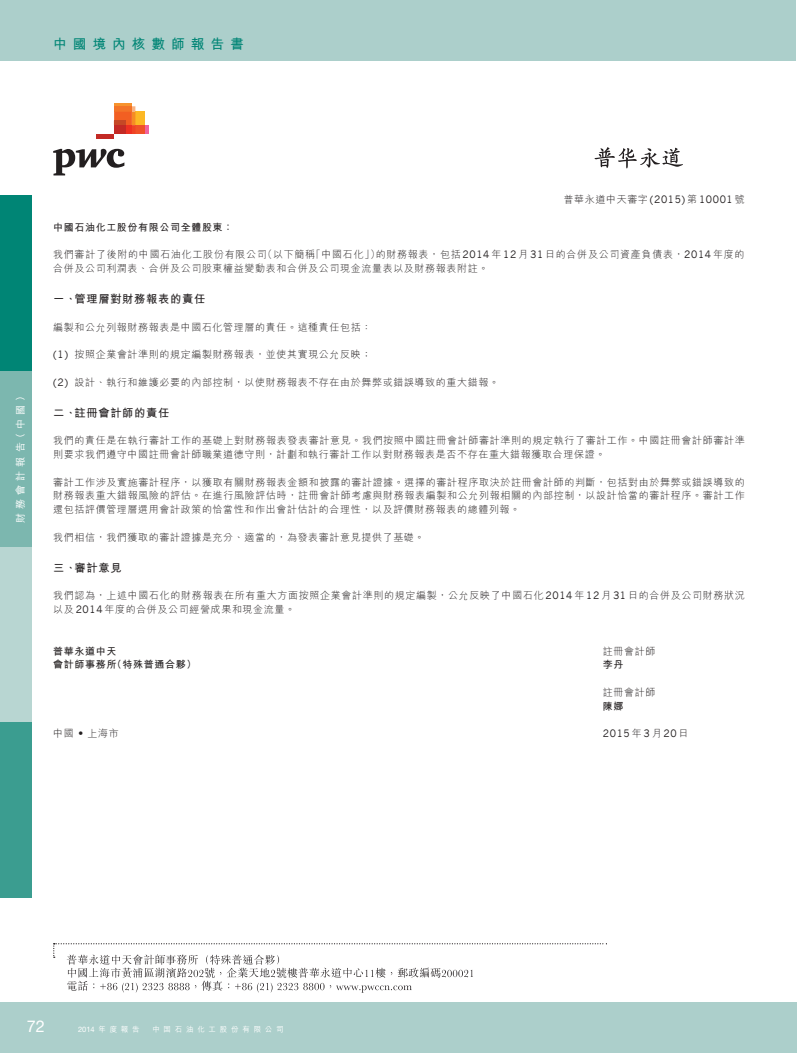
<style>
.page{position:relative;width:798px;height:1053px;background:#fff}
.page>*{position:absolute;margin:0;border:0;box-sizing:border-box;transform-origin:0 0}
.t1{font:16.25px "Helvetica Neue LT Std";color:#fff}
.t2{font:700 13.75px "M Hei HK";letter-spacing:.43em;color:#008575}
._3__標題{font:700 11.25px "M Hei HK";letter-spacing:.06em;color:#231f20}
._1__內文{font:300 10px/13.8px "M Hei HK";letter-spacing:.06em;color:#231f20}
._1__內文-2{font:700 10px "M Hei HK";letter-spacing:.06em;color:#231f20}
._1__內文-3{font:10px "News Gothic";letter-spacing:.06em;color:#231f20}
.t3{font:500 10px "M Hei HK";letter-spacing:.415em;color:#fff}
.t4{font:500 7.5px "M Hei HK";letter-spacing:.5em;color:#fff}
.t5{font:7.5px "Helvetica Neue LT Std";color:#fff}
.s1{font-family:"M Hei HK";font-weight:300}
.s2{font-family:"News Gothic";font-weight:400}
.s3{font-family:"M Hei HK";font-weight:500}
.s4{font-family:"M Hei HKS"}
</style>
<div class="page">
<div style="left:0;top:1002px;width:796px;height:50px;background:#accfcb"></div>
<div style="left:0;top:0;width:795px;height:61px;background:#accfcb"></div>
<div style="left:0;top:722px;width:32px;height:175px;background:#3b9d90"></div>
<div style="left:0;top:546px;width:32px;height:176px;background:#b8d6d2"></div>
<div style="left:0;top:371px;width:32px;height:175px;background:#7cb7af"></div>
<div style="left:0;top:195px;width:32px;height:176px;background:#008575"></div>
<svg style="left:594px;top:147px;width:88px;height:21px"></svg>
<svg style="left:53px;top:149px;width:71px;height:26px"></svg>
<div style="left:144px;top:125px;width:5px;height:9px;background:#f0639e"></div>
<hr style="left:114px;top:103px;width:18px;height:3px;background:#f7932e">
<div style="left:135px;top:112px;width:9px;height:13px;background:#fcb825"></div>
<div style="left:135px;top:125px;width:9px;height:9px;background:#f05128"></div>
<svg style="left:114px;top:106px;width:21px;height:28px"></svg>
<div style="left:125px;top:125px;width:7px;height:9px;background:#ee3022"></div>
<hr style="left:114px;top:121px;width:11px;height:4px;background:#c54826">
<div style="left:114px;top:125px;width:11px;height:9px;background:#c32a25"></div>
<hr style="left:96px;top:134px;width:18px;height:4px;background:#c32a25">
<svg style="left:53px;top:943px;width:554px;height:49px"></svg>
<h2 class="t2" style="left:53px;top:34px;width:192px">中國境內核數師報告書</h2>
<p class="t3" style="left:13px;top:523px;width:134px;rotate:-90deg">財務會計報告（中國）</p>
<p class="_1__內文-3" style="left:563px;top:193px;width:182px"><span class="s1">普華永道中天審字</span> (2015) <span class="s1">第</span> 10001 <span class="s1">號</span></p>
<p class="_1__內文-2" style="left:53px;top:219px;width:181px">中國石油化工股份有限公司全體股東：</p>
<p class="_1__內文" style="left:53px;top:247px;width:692px">我們審計了後附的中國石油化工股份有限公司（以下簡稱「中國石化」）的財務報表，包括 <span class="s2">2014</span> 年 <span class="s2">12</span> 月 <span class="s2">31</span> 日的合併及公司資產負債表，<span class="s2">2014</span> 年度的合併及公司利潤表、合併及公司股東權益變動表和合併及公司現金流量表以及財務報表附註。</p>
<p class="_3__標題" style="left:53px;top:291px;width:153px">一、管理層對財務報表的責任</p>
<p class="_1__內文" style="left:53px;top:320px;width:319px">編製和公允列報財務報表是中國石化管理層的責任。這種責任包括：</p>
<p class="_1__內文" style="left:53px;top:347px;width:320px"><span class="s2">(1)</span> 按照企業會計準則的規定編製財務報表，並使其實現公允反映；</p>
<p class="_1__內文" style="left:53px;top:375px;width:447px"><span class="s2">(2)</span> 設計、執行和維護必要的內部控制，以使財務報表不存在由於舞弊或錯誤導致的重大錯報。</p>
<p class="_3__標題" style="left:53px;top:404px;width:118px">二、註冊會計師的責任</p>
<p class="_1__內文" style="left:53px;top:433px;width:692px">我們的責任是在執行審計工作的基礎上對財務報表發表審計意見。我們按照中國註冊會計師審計準則的規定執行了審計工作。中國註冊會計師審計準則要求我們遵守中國註冊會計師職業道德守則，計劃和執行審計工作以對財務報表是否不存在重大錯報獲取合理保證。</p>
<p class="_1__內文" style="left:53px;top:475px;width:692px;text-align:justify">審計工作涉及實施審計程序，以獲取有關財務報表金額和披露的審計證據。選擇的審計程序取決於註冊會計師的判斷，包括對由於舞弊或錯誤導致的財務報表重大錯報風險的評估。在進行風險評估時，註冊會計師考慮與財務報表編製和公允列報相關的內部控制，以設計恰當的審計程序。審計工作還包括評價管理層選用會計政策的恰當性和作出會計估計的合理性，以及評價財務報表的總體列報。</p>
<p class="_1__內文" style="left:53px;top:530px;width:373px">我們相信，我們獲取的審計證據是充分、適當的，為發表審計意見提供了基礎。</p>
<p class="_3__標題" style="left:53px;top:559px;width:70px">三、審計意見</p>
<p class="_1__內文" style="left:53px;top:588px;width:693px">我們認為，上述中國石化的財務報表在所有重大方面按照企業會計準則的規定編製，公允反映了中國石化 <span class="s2">2014</span> 年 <span class="s2">12</span> 月 <span class="s2">31</span> 日的合併及公司財務狀況以及 <span class="s2">2014</span> 年度的合併及公司經營成果和現金流量。</p>
<p class="_1__內文-2" style="left:53px;top:643px;width:65px">普華永道中天</p>
<p class="_1__內文" style="left:602px;top:643px;width:54px">註冊會計師</p>
<p class="_1__內文-2" style="left:53px;top:657px;width:145px">會計師事務所（特殊普通合夥）</p>
<p class="_1__內文-2" style="left:602px;top:657px;width:22px">李丹</p>
<p class="_1__內文" style="left:602px;top:685px;width:54px">註冊會計師</p>
<p class="_1__內文-2" style="left:602px;top:698px;width:22px">陳娜</p>
<p class="_1__內文" style="left:53px;top:726px;width:67px">中國 ‧ 上海市</p>
<p class="_1__內文-3" style="left:602px;top:727px;width:87px">2015<span class="s1">年</span>3<span class="s1">月</span>20<span class="s1">日</span></p>
<p class="t1" style="left:27px;top:1016px;width:20px">72</p>
<p class="t5" style="left:78px;top:1024px;width:63px">2014<span class="s3">年度報告</span></p>
<p class="t4" style="left:152px;top:1023px;width:133px">中<span class="s4">國</span>石油化工股份有限公司</p>
</div>
